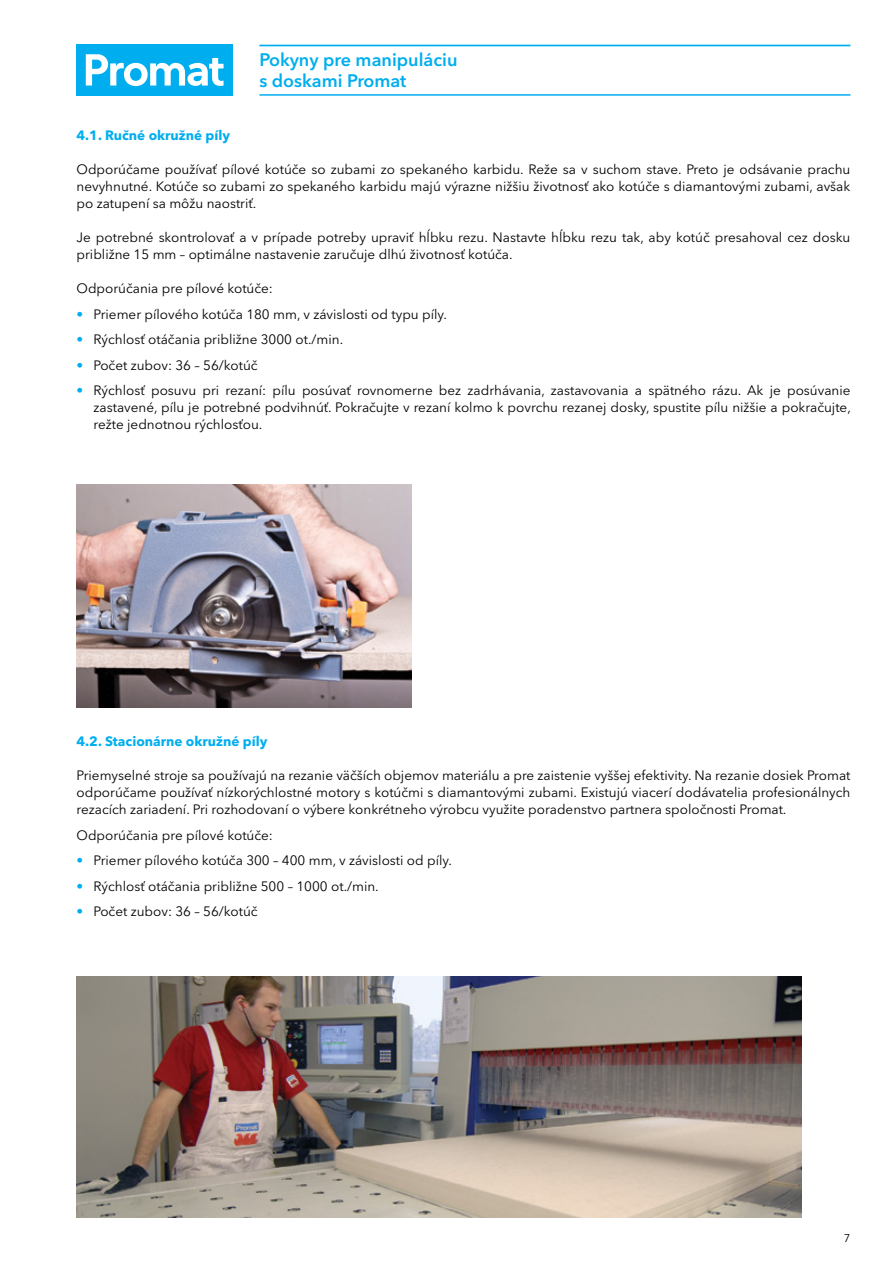
<style>
.page{position:relative;width:893px;height:1263px;background:#fff}
.page>*{position:absolute;margin:0;border:0;box-sizing:border-box;transform-origin:0 0}
.t1{font:600 18px/21.3px "Avenir Next W1 G";color:#00aeef}
.t2{font:13.5px/17px "Avenir Next W1 G";color:#000;text-align:justify}
.t3{font:700 13.5px "Avenir Next W1 G";color:#00aeef}
.t4{font:11.25px "Avenir Next W1 G";color:#000}
.s1{color:#00aeef}
</style>
<div class="page">
<div style="left:77px;top:45px;width:156px;height:51px;background:#00aeef"></div>
<svg style="left:86px;top:54px;width:138px;height:32px"></svg>
<img style="left:77px;top:484px;width:334px;height:223px">
<img style="left:77px;top:976px;width:724px;height:241px">
<hr style="left:259px;top:45px;width:591px;height:1px;background:#00aeef">
<hr style="left:259px;top:94px;width:591px;height:2px;background:#00aeef">
<h1 class="t1" style="left:259px;top:49px;width:200px">Pokyny pre manipuláciu s doskami Promat</h1>
<p class="t3" style="left:77px;top:127px;width:155px">4.1. Ručné okružné píly</p>
<p class="t2" style="left:77px;top:161px;width:775px">Odporúčame používať pílové kotúče so zubami zo spekaného karbidu. Reže sa v suchom stave. Preto je odsávanie prachu nevyhnutné. Kotúče so zubami zo spekaného karbidu majú výrazne nižšiu životnosť ako kotúče s diamantovými zubami, avšak po zatupení sa môžu naostriť.</p>
<p class="t2" style="left:77px;top:229px;width:775px">Je potrebné skontrolovať a v prípade potreby upraviť hĺbku rezu. Nastavte hĺbku rezu tak, aby kotúč presahoval cez dosku približne 15 mm – optimálne nastavenie zaručuje dlhú životnosť kotúča.</p>
<p class="t2" style="left:77px;top:280px;width:198px">Odporúčania pre pílové kotúče:</p>
<p class="t2" style="left:77px;top:305px;width:372px"><span class="s1">•</span> Priemer pílového kotúča 180 mm, v závislosti od typu píly.</p>
<p class="t2" style="left:77px;top:331px;width:268px"><span class="s1">•</span> Rýchlosť otáčania približne 3000 ot./min.</p>
<p class="t2" style="left:77px;top:356px;width:183px"><span class="s1">•</span> Počet zubov: 36 – 56/kotúč</p>
<p class="t2" style="left:94px;top:382px;width:759px;text-indent:-17px"><span class="s1">•</span> Rýchlosť posuvu pri rezaní: pílu posúvať rovnomerne bez zadrhávania, zastavovania a spätného rázu. Ak je posúvanie zastavené, pílu je potrebné podvihnúť. Pokračujte v rezaní kolmo k povrchu rezanej dosky, spustite pílu nižšie a pokračujte, režte jednotnou rýchlosťou.</p>
<p class="t3" style="left:77px;top:733px;width:192px">4.2. Stacionárne okružné píly</p>
<p class="t2" style="left:77px;top:767px;width:775px">Priemyselné stroje sa používajú na rezanie väčších objemov materiálu a pre zaistenie vyššej efektivity. Na rezanie dosiek Promat odporúčame používať nízkorýchlostné motory s kotúčmi s diamantovými zubami. Existujú viacerí dodávatelia profesionálnych rezacích zariadení. Pri rozhodovaní o výbere konkrétneho výrobcu využite poradenstvo partnera spoločnosti Promat.</p>
<p class="t2" style="left:77px;top:827px;width:198px">Odporúčania pre pílové kotúče:</p>
<p class="t2" style="left:77px;top:852px;width:377px"><span class="s1">•</span> Priemer pílového kotúča 300 – 400 mm, v závislosti od píly.</p>
<p class="t2" style="left:77px;top:878px;width:304px"><span class="s1">•</span> Rýchlosť otáčania približne 500 – 1000 ot./min.</p>
<p class="t2" style="left:77px;top:903px;width:183px"><span class="s1">•</span> Počet zubov: 36 – 56/kotúč</p>
<p class="t4" style="left:844px;top:1231px;width:8px">7</p>
</div>
